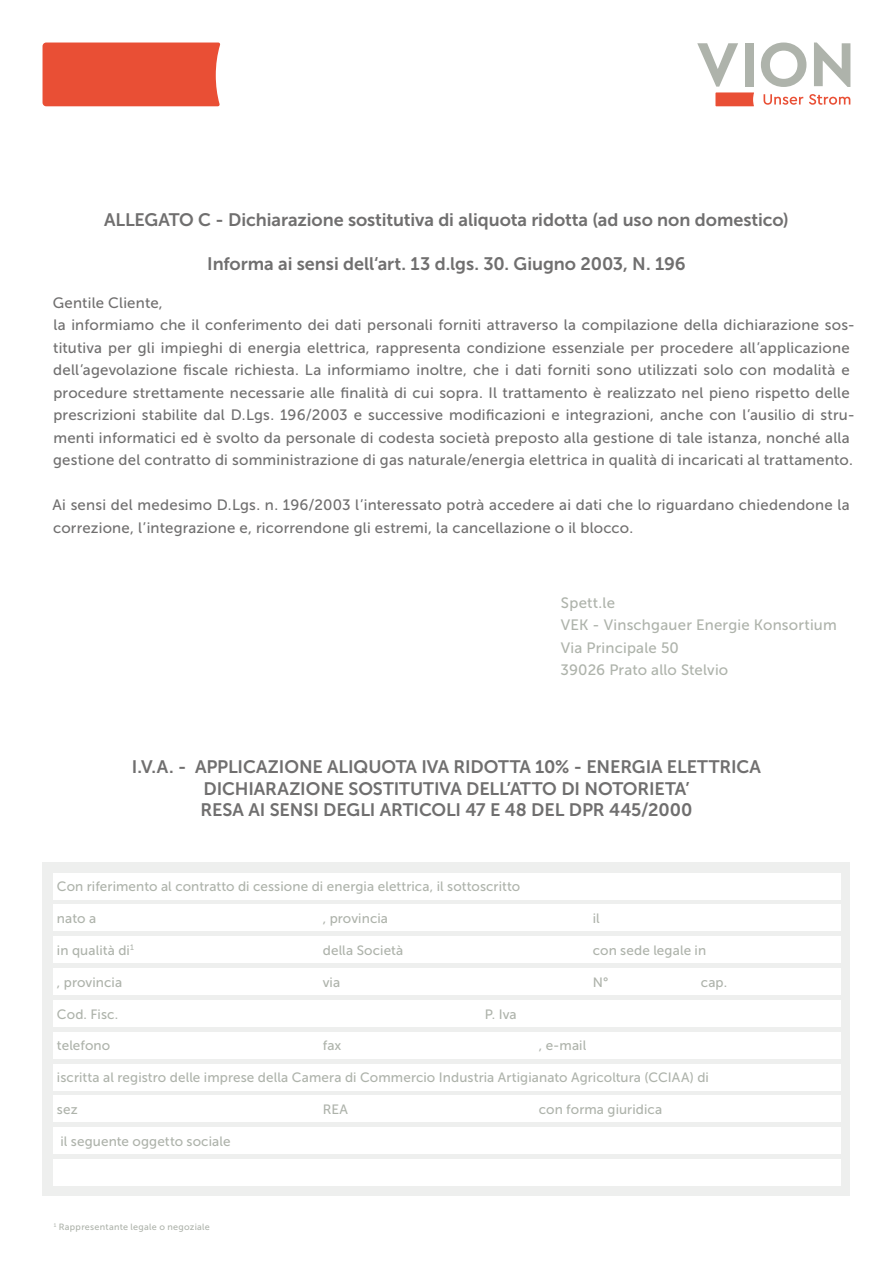
<style>
.page{position:relative;width:893px;height:1263px;background:#fff}
.page>*{position:absolute;margin:0;border:0;box-sizing:border-box;transform-origin:0 0}
.t1{font:18px/21.6px "Museo Sans 700";letter-spacing:-.005em;color:#706f6f;text-align:center}
.t2{font:15px/22.5px "Museo Sans 500";letter-spacing:.015em;color:#706f6f}
.t3{font:15px/22.5px "Museo Sans 500";letter-spacing:.01em;color:#aeb3ab}
.t4{font:13.5px "Museo Sans 500";letter-spacing:.01em;color:#aeb3ab}
.t5{font:9px "Museo Sans 500";letter-spacing:.035em;color:#aeb3ab}
</style>
<div class="page">
<svg style="left:763px;top:94px;width:40px;height:11px"></svg>
<svg style="left:809px;top:94px;width:41px;height:11px"></svg>
<svg style="left:761px;top:43px;width:45px;height:44px"></svg>
<svg style="left:814px;top:43px;width:36px;height:44px"></svg>
<svg style="left:697px;top:43px;width:57px;height:63px"></svg>
<div style="left:43px;top:43px;width:177px;height:63px;background:#e94f35"></div>
<div style="left:43px;top:863px;width:807px;height:333px;background:#eeefee"></div>
<div style="left:53px;top:873px;width:787px;height:26px;background:#fff"></div>
<div style="left:53px;top:905px;width:787px;height:26px;background:#fff"></div>
<div style="left:53px;top:936px;width:787px;height:27px;background:#fff"></div>
<div style="left:53px;top:1064px;width:787px;height:26px;background:#fff"></div>
<div style="left:53px;top:1000px;width:787px;height:27px;background:#fff"></div>
<div style="left:53px;top:1127px;width:787px;height:27px;background:#fff"></div>
<div style="left:53px;top:968px;width:787px;height:27px;background:#fff"></div>
<div style="left:53px;top:1096px;width:787px;height:26px;background:#fff"></div>
<div style="left:53px;top:1032px;width:787px;height:26px;background:#fff"></div>
<div style="left:53px;top:1159px;width:787px;height:27px;background:#fff"></div>
<p class="t1" style="left:104px;top:209px;width:686px">ALLEGATO C - Dichiarazione sostitutiva di aliquota ridotta (ad uso non domestico)</p>
<p class="t1" style="left:207px;top:253px;width:480px">Informa ai sensi dell‘art. 13 d.lgs. 30. Giugno 2003, N. 196</p>
<p class="t2" style="left:53px;top:291px;width:803px">Gentile Cliente,<br>la informiamo che il conferimento dei dati personali forniti attraverso la compilazione della dichiarazione sos&shy;titutiva per gli impieghi di energia elettrica, rappresenta condizione essenziale per procedere all’applicazione dell’agevolazione fiscale richiesta. La informiamo inoltre, che i dati forniti sono utilizzati solo con modalità e procedure strettamente necessarie alle finalità di cui sopra. Il trattamento è realizzato nel pieno rispetto delle prescrizioni stabilite dal D.Lgs. 196/2003 e successive modificazioni e integrazioni, anche con l’ausilio di stru&shy;menti informatici ed è svolto da personale di codesta società preposto alla gestione di tale istanza, nonché alla gestione del contratto di somministrazione di gas naturale/energia elettrica in qualità di incaricati al trattamento.</p>
<p class="t2" style="left:52px;top:494px;width:799px">Ai sensi del medesimo D.Lgs. n. 196/2003 l’interessato potrà accedere ai dati che lo riguardano chiedendone la correzione, l’integrazione e, ricorrendone gli estremi, la cancellazione o il blocco.</p>
<p class="t3" style="left:560px;top:591px;width:278px">Spett.le<br>VEK - Vinschgauer Energie Konsortium<br>Via Principale 50<br>39026 Prato allo Stelvio</p>
<p class="t1" style="left:132px;top:756px;width:631px">I.V.A. - APPLICAZIONE ALIQUOTA IVA RIDOTTA 10% - ENERGIA ELETTRICA<br>DICHIARAZIONE SOSTITUTIVA DELL’ATTO DI NOTORIETA’<br>RESA AI SENSI DEGLI ARTICOLI 47 E 48 DEL DPR 445/2000</p>
<p class="t4" style="left:57px;top:879px;width:465px">Con riferimento al contratto di cessione di energia elettrica, il sottoscritto</p>
<p class="t4" style="left:57px;top:911px;width:41px">nato a</p>
<p class="t4" style="left:323px;top:911px;width:67px">, provincia</p>
<p class="t4" style="left:593px;top:911px;width:9px">il</p>
<p class="t4" style="left:57px;top:943px;width:79px">in qualità di <sup>1</sup></p>
<p class="t4" style="left:323px;top:943px;width:82px">della Società</p>
<p class="t4" style="left:593px;top:943px;width:115px">con sede legale in</p>
<p class="t4" style="left:57px;top:975px;width:67px">, provincia</p>
<p class="t4" style="left:323px;top:975px;width:19px">via</p>
<p class="t4" style="left:593px;top:975px;width:17px">N°</p>
<p class="t4" style="left:701px;top:975px;width:28px">cap.</p>
<p class="t4" style="left:57px;top:1006px;width:63px">Cod. Fisc.</p>
<p class="t4" style="left:485px;top:1006px;width:33px">P. Iva</p>
<p class="t4" style="left:57px;top:1038px;width:55px">telefono</p>
<p class="t4" style="left:323px;top:1038px;width:20px">fax</p>
<p class="t4" style="left:539px;top:1038px;width:49px">, e-mail</p>
<p class="t4" style="left:57px;top:1070px;width:653px">iscritta al registro delle imprese della Camera di Commercio Industria Artigianato Agricoltura (CCIAA) di</p>
<p class="t4" style="left:57px;top:1102px;width:22px">sez</p>
<p class="t4" style="left:323px;top:1102px;width:27px">REA</p>
<p class="t4" style="left:539px;top:1102px;width:125px">con forma giuridica</p>
<p class="t4" style="left:60px;top:1134px;width:172px">il seguente oggetto sociale</p>
<p class="t5" style="left:54px;top:1222px;width:158px"><sup>1</sup> Rappresentante legale o negoziale</p>
</div>
